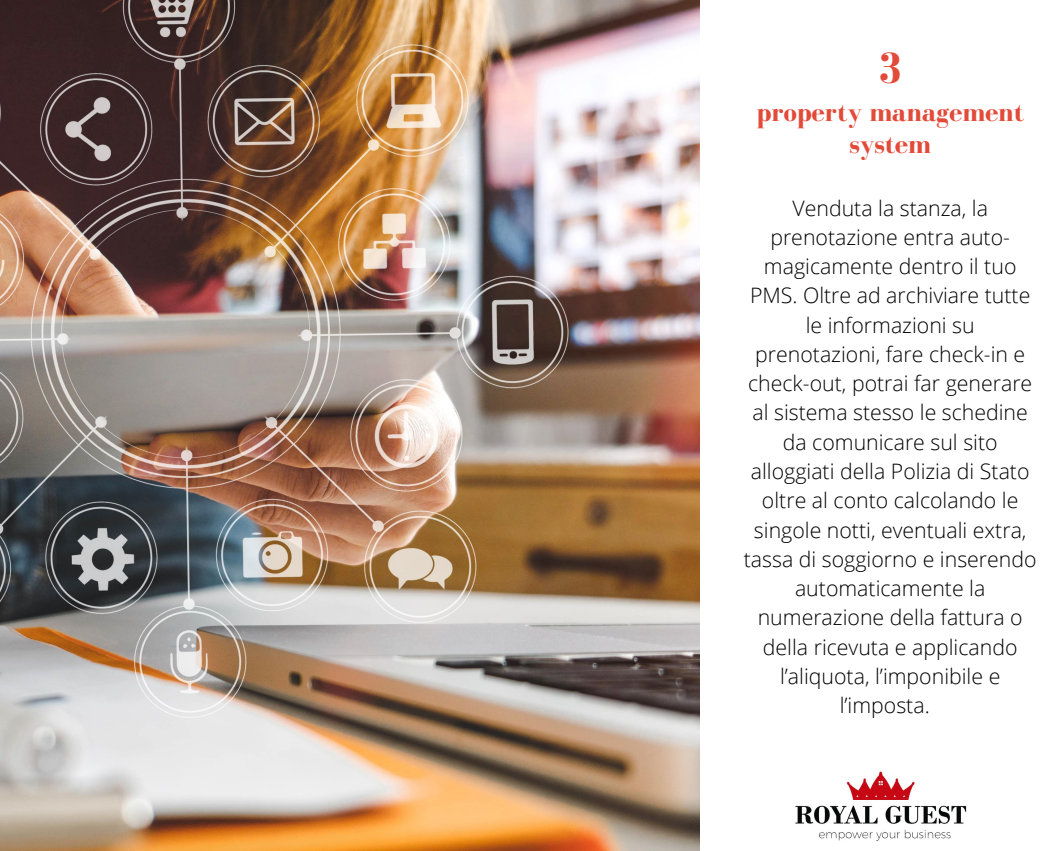
<style>
.page{position:relative;width:1064px;height:851px;background:#fff}
.page>*{position:absolute;margin:0;border:0;box-sizing:border-box;transform-origin:0 0}
.t1{font:700 45px "Bodoni FLF";color:#e24b39}
.t2{font:700 27px/32.7px "Bodoni FLF";color:#e24b39;text-align:center}
.t3{font:300 21.3px/29.2px "Open Sans";color:#000;text-align:center}
</style>
<div class="page">
<img style="left:0;top:0;width:699px;height:850px">
<img style="left:795px;top:771px;width:172px;height:70px">
<p class="t1" style="left:876px;top:44px;width:28px">3</p>
<p class="t2" style="left:756px;top:95px;width:269px">property management system</p>
<p class="t3" style="left:743px;top:193px;width:294px">Venduta la stanza, la prenotazione entra auto&shy;magicamente dentro il tuo<br>PMS. Oltre ad archiviare tutte le informazioni su prenotazioni, fare check-in e check-out, potrai far generare al sistema stesso le schedine da comunicare sul sito alloggiati della Polizia di Stato oltre al conto calcolando le singole notti, eventuali extra, tassa di soggiorno e inserendo automaticamente la numerazione della fattura o della ricevuta e applicando l’aliquota, l’imponibile e l’imposta.</p>
</div>
